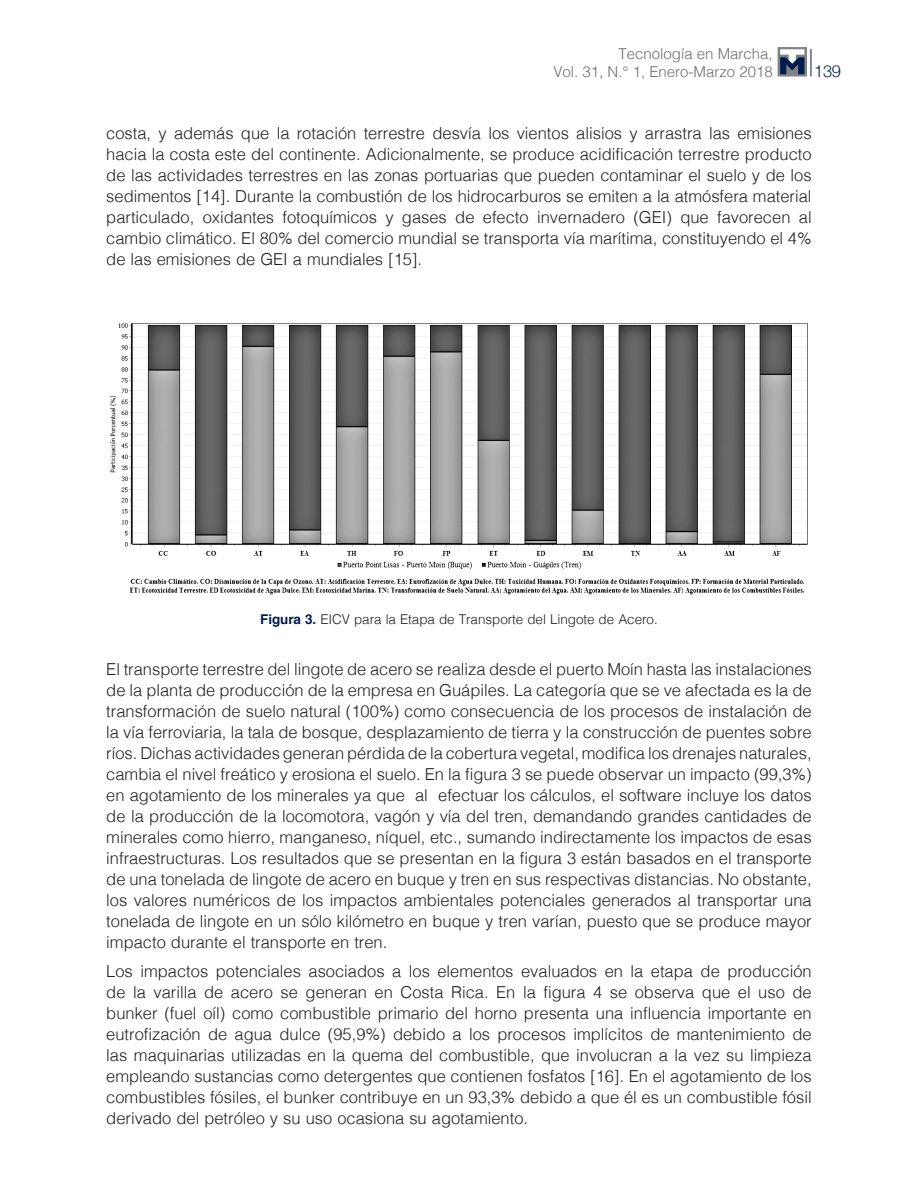
<style>
.page{position:relative;width:918px;height:1188px;background:#fff}
.page>*{position:absolute;margin:0;border:0;box-sizing:border-box;transform-origin:0 0}
._6texto{font:300 16.5px/21px "Helvetica";color:#231f20;text-align:justify}
.t1{font:300 16.5px "Helvetica Neue";color:#001c4e}
.t2{font:300 15px/18px "Helvetica";color:#6c6d70;text-align:right}
._9tituloscuadros{font:300 13.5px "Helvetica";letter-spacing:-.005em;color:#231f20}
.s1{font-weight:700;color:#001c4e}
</style>
<div class="page">
<svg style="left:811px;top:49px;width:1px;height:28px"></svg>
<svg style="left:778px;top:47px;width:29px;height:30px"></svg>
<svg style="left:780px;top:49px;width:24px;height:25px"></svg>
<img style="left:110px;top:323px;width:698px;height:272px">
<p class="t2" style="left:553px;top:43px;width:221px">Tecnología en Marcha,<br>Vol. 31, N.° 1, Enero-Marzo 2018</p>
<p class="t1" style="left:814px;top:57px;width:28px">139</p>
<p class="_6texto" style="left:106px;top:122px;width:707px">costa, y además que la rotación terrestre desvía los vientos alisios y arrastra las emisiones hacia la costa este del continente. Adicionalmente, se produce acidificación terrestre producto de las actividades terrestres en las zonas portuarias que pueden contaminar el suelo y de los sedimentos [14]. Durante la combustión de los hidrocarburos se emiten a la atmósfera material particulado, oxidantes fotoquímicos y gases de efecto invernadero (GEI) que favorecen al cambio climático. El 80% del comercio mundial se transporta vía marítima, constituyendo el 4% de las emisiones de GEI a mundiales [15].</p>
<p class="_9tituloscuadros" style="left:260px;top:607px;width:399px"><span class="s1">Figura 3.</span> EICV para la Etapa de Transporte del Lingote de Acero.</p>
<p class="_6texto" style="left:106px;top:657px;width:707px">El transporte terrestre del lingote de acero se realiza desde el puerto Moín hasta las instalaciones de la planta de producción de la empresa en Guápiles. La categoría que se ve afectada es la de transformación de suelo natural (100%) como consecuencia de los procesos de instalación de la vía ferroviaria, la tala de bosque, desplazamiento de tierra y la construcción de puentes sobre ríos. Dichas actividades generan pérdida de la cobertura vegetal, modifica los drenajes naturales, cambia el nivel freático y erosiona el suelo. En la figura 3 se puede observar un impacto (99,3%) en agotamiento de los minerales ya que al efectuar los cálculos, el software incluye los datos de la producción de la locomotora, vagón y vía del tren, demandando grandes cantidades de minerales como hierro, manganeso, níquel, etc., sumando indirectamente los impactos de esas infraestructuras. Los resultados que se presentan en la figura 3 están basados en el transporte de una tonelada de lingote de acero en buque y tren en sus respectivas distancias. No obstante, los valores numéricos de los impactos ambientales potenciales generados al transportar una tonelada de lingote en un sólo kilómetro en buque y tren varían, puesto que se produce mayor impacto durante el transporte en tren.</p>
<p class="_6texto" style="left:106px;top:960px;width:707px">Los impactos potenciales asociados a los elementos evaluados en la etapa de producción de la varilla de acero se generan en Costa Rica. En la figura 4 se observa que el uso de bunker (fuel oíl) como combustible primario del horno presenta una influencia importante en eutrofización de agua dulce (95,9%) debido a los procesos implícitos de mantenimiento de las maquinarias utilizadas en la quema del combustible, que involucran a la vez su limpieza empleando sustancias como detergentes que contienen fosfatos [16]. En el agotamiento de los combustibles fósiles, el bunker contribuye en un 93,3% debido a que él es un combustible fósil derivado del petróleo y su uso ocasiona su agotamiento.</p>
</div>
